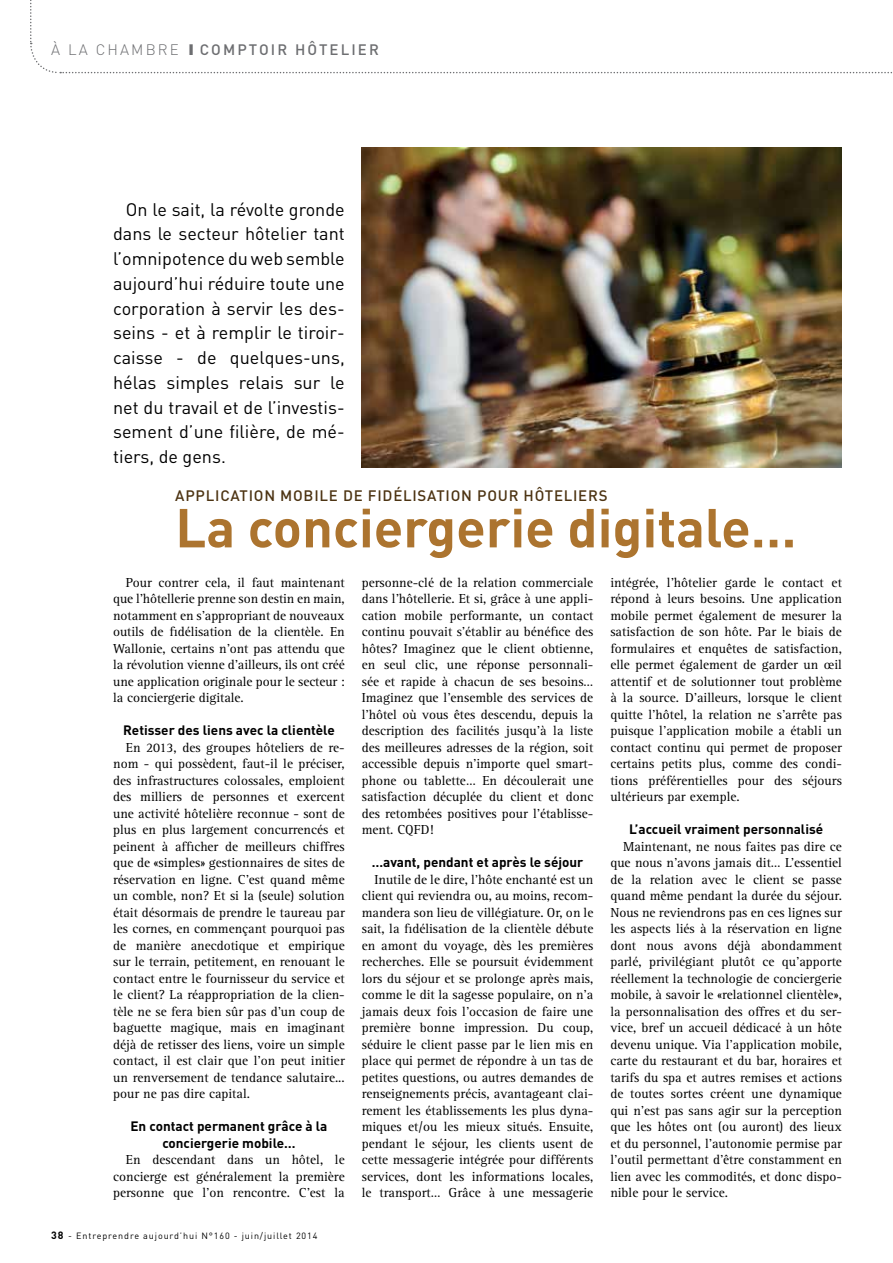
<style>
.page{position:relative;width:893px;height:1263px;background:#fff}
.page>*{position:absolute;margin:0;border:0;box-sizing:border-box;transform-origin:0 0}
.t1{font:700 54px "DIN";color:#ac742f}
.t2{font:18px/24.8px "DIN";color:#000;text-align:justify}
.t3{font:500 15px "DIN";letter-spacing:.05em;color:#4d3413}
.t4{font:500 15px "DIN";letter-spacing:.14em;color:#6d6e71;scale:2 1}
.t5{font:13.5px/16.5px "Rotis Serif";color:#000;text-align:justify}
.t6{font:700 13.5px/16.5px "DIN";color:#000;text-align:center}
.t7{font:9px "DIN";letter-spacing:.1em;color:#000}
.s1{font-weight:300}
.s2{font-weight:700;font-size:10.5px}
</style>
<div class="page">
<svg style="left:30px;top:0;width:862px;height:74px"></svg>
<img style="left:362px;top:148px;width:480px;height:319px">
<p class="t4" style="left:51px;top:39px;width:165px"><span class="s1">À LA CHAMBRE</span> ICOMPTOIR HÔTELIER</p>
<p class="t2" style="left:113px;top:197px;width:233px;text-indent:13px">On le sait, la révolte gronde dans le secteur hôtelier tant l’omnipotence du web semble aujourd’hui réduire toute une corporation à servir les des&shy;seins - et à remplir le tiroir&shy;caisse - de quelques-uns, hélas simples relais sur le net du travail et de l’investis&shy;sement d’une filière, de mé&shy;tiers, de gens.</p>
<p class="t3" style="left:175px;top:485px;width:434px">APPLICATION MOBILE DE FIDÉLISATION POUR HÔTELIERS</p>
<h1 class="t1" style="left:175px;top:492px;width:623px">La conciergerie digitale…</h1>
<p class="t5" style="left:113px;top:574px;width:233px;text-indent:13px">Pour contrer cela, il faut maintenant que l’hôtellerie prenne son destin en main, notamment en s’appropriant de nouveaux outils de fidélisation de la clientèle. En Wallonie, certains n’ont pas attendu que la révolution vienne d’ailleurs, ils ont créé une application originale pour le secteur : la conciergerie digitale.</p>
<p class="t6" style="left:123px;top:722px;width:213px">Retisser des liens avec la clientèle</p>
<p class="t5" style="left:113px;top:739px;width:233px;text-indent:13px">En 2013, des groupes hôteliers de re&shy;nom - qui possèdent, faut-il le préciser, des infrastructures colossales, emploient des milliers de personnes et exercent une activité hôtelière reconnue - sont de plus en plus largement concurrencés et peinent à afficher de meilleurs chiffres que de «simples» gestionnaires de sites de réservation en ligne. C’est quand même un comble, non? Et si la (seule) solution était désormais de prendre le taureau par les cornes, en commençant pourquoi pas de manière anecdotique et empirique sur le terrain, petitement, en renouant le contact entre le fournisseur du service et le client? La réappropriation de la clien&shy;tèle ne se fera bien sûr pas d’un coup de baguette magique, mais en imaginant déjà de retisser des liens, voire un simple contact, il est clair que l’on peut initier un renversement de tendance salutaire... pour ne pas dire capital.</p>
<p class="t6" style="left:130px;top:1118px;width:199px">En contact permanent grâce à la conciergerie mobile…</p>
<p class="t5" style="left:113px;top:1152px;width:233px;text-indent:13px">En descendant dans un hôtel, le concierge est généralement la première personne que l’on rencontre. C’est la</p>
<p class="t7" style="left:51px;top:1230px;width:268px"><span class="s2">38</span> - Entreprendre aujourd’hui N°160 - juin/juillet 2014</p>
<p class="t5" style="left:362px;top:574px;width:233px">personne-clé de la relation commerciale dans l’hôtellerie. Et si, grâce à une appli&shy;cation mobile performante, un contact continu pouvait s’établir au bénéfice des hôtes? Imaginez que le client obtienne, en seul clic, une réponse personnali&shy;sée et rapide à chacun de ses besoins… Imaginez que l’ensemble des services de l’hôtel où vous êtes descendu, depuis la description des facilités jusqu’à la liste des meilleures adresses de la région, soit accessible depuis n’importe quel smart&shy;phone ou tablette… En découlerait une satisfaction décuplée du client et donc des retombées positives pour l’établisse&shy;ment. CQFD!</p>
<p class="t6" style="left:372px;top:853px;width:213px">…avant, pendant et après le séjour</p>
<p class="t5" style="left:362px;top:871px;width:233px;text-indent:13px">Inutile de le dire, l’hôte enchanté est un client qui reviendra ou, au moins, recom&shy;mandera son lieu de villégiature. Or, on le sait, la fidélisation de la clientèle débute en amont du voyage, dès les premières recherches. Elle se poursuit évidemment lors du séjour et se prolonge après mais, comme le dit la sagesse populaire, on n’a jamais deux fois l’occasion de faire une première bonne impression. Du coup, séduire le client passe par le lien mis en place qui permet de répondre à un tas de petites questions, ou autres demandes de renseignements précis, avantageant clai&shy;rement les établissements les plus dyna&shy;miques et/ou les mieux situés. Ensuite, pendant le séjour, les clients usent de cette messagerie intégrée pour différents services, dont les informations locales, le transport… Grâce à une messagerie</p>
<p class="t5" style="left:610px;top:574px;width:233px">intégrée, l’hôtelier garde le contact et répond à leurs besoins. Une application mobile permet également de mesurer la satisfaction de son hôte. Par le biais de formulaires et enquêtes de satisfaction, elle permet également de garder un œil attentif et de solutionner tout problème à la source. D’ailleurs, lorsque le client quitte l’hôtel, la relation ne s’arrête pas puisque l’application mobile a établi un contact continu qui permet de proposer certains petits plus, comme des condi&shy;tions préférentielles pour des séjours ultérieurs par exemple.</p>
<p class="t6" style="left:629px;top:820px;width:196px">L’accueil vraiment personnalisé</p>
<p class="t5" style="left:610px;top:838px;width:233px;text-indent:13px">Maintenant, ne nous faites pas dire ce que nous n’avons jamais dit… L’essentiel de la relation avec le client se passe quand même pendant la durée du séjour.<br>Nous ne reviendrons pas en ces lignes sur les aspects liés à la réservation en ligne dont nous avons déjà abondamment parlé, privilégiant plutôt ce qu’apporte réellement la technologie de conciergerie mobile, à savoir le «relationnel clientèle», la personnalisation des offres et du ser&shy;vice, bref un accueil dédicacé à un hôte devenu unique. Via l’application mobile, carte du restaurant et du bar, horaires et tarifs du spa et autres remises et actions de toutes sortes créent une dynamique qui n’est pas sans agir sur la perception que les hôtes ont (ou auront) des lieux et du personnel, l’autonomie permise par l’outil permettant d’être constamment en lien avec les commodités, et donc dispo&shy;nible pour le service.</p>
</div>
